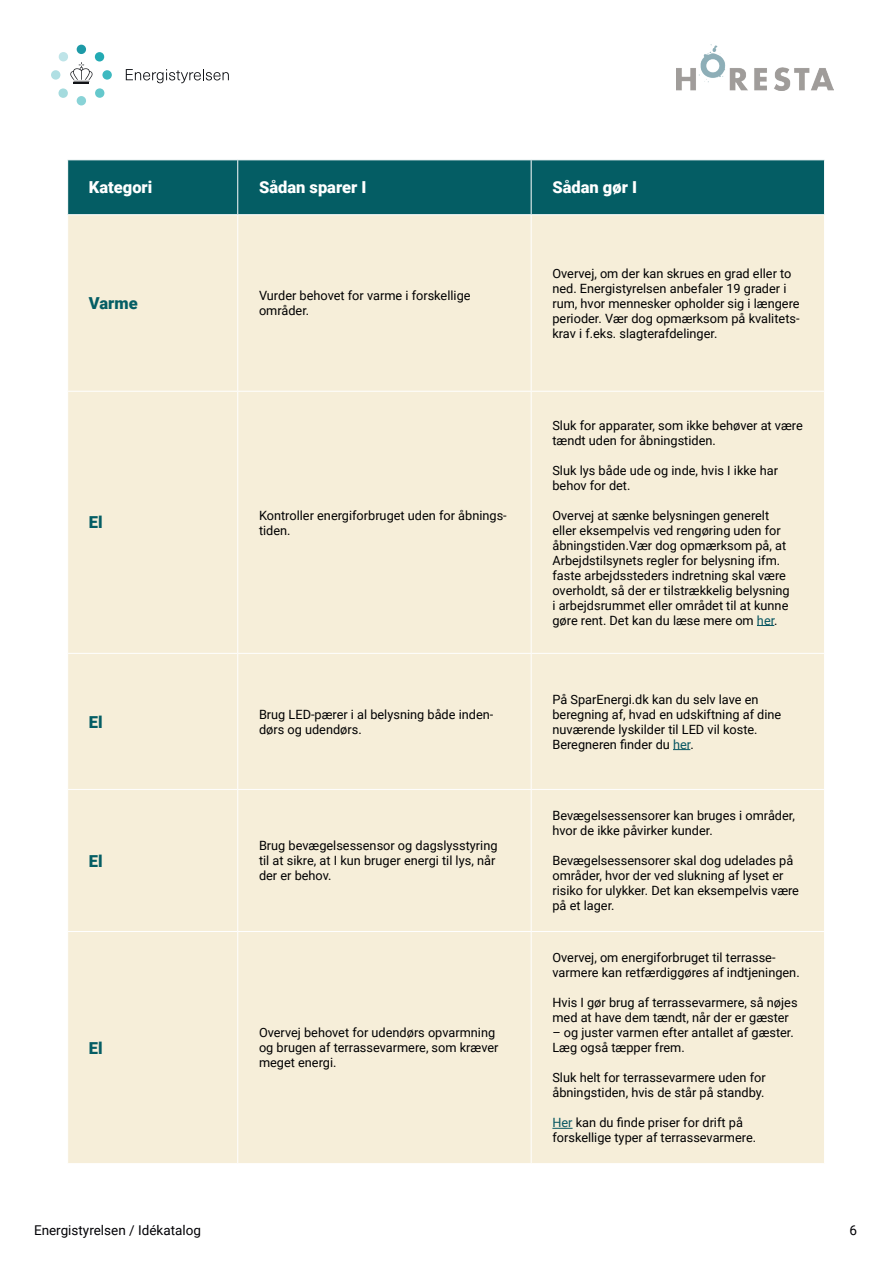
<style>
.page{position:relative;width:893px;height:1263px;background:#fff}
.page>*{position:absolute;margin:0;border:0;box-sizing:border-box;transform-origin:0 0}
.t1{font:900 16.5px "Roboto";color:#fff}
.t2{font:900 16.5px "Roboto";color:#045d64}
.t3{font:13.5px "Roboto";color:#020206}
.t4{font:12.75px/15px "Roboto";color:#000001}
.s1{color:#075661}
</style>
<div class="page">
<div style="left:77px;top:45px;width:9px;height:9px;background:#1d9aa7;border-radius:50%"></div>
<div style="left:77px;top:96px;width:9px;height:9px;background:#89d3d7;border-radius:50%"></div>
<div style="left:102px;top:70px;width:10px;height:10px;background:#3eb9c0;border-radius:50%"></div>
<div style="left:51px;top:70px;width:9px;height:10px;background:#b0dfe3;border-radius:50%"></div>
<svg style="left:58px;top:52px;width:47px;height:46px"></svg>
<svg style="left:126px;top:69px;width:103px;height:14px"></svg>
<img style="left:677px;top:45px;width:156px;height:46px">
<div style="left:68px;top:160px;width:756px;height:54px;background:#045d64"></div>
<div style="left:68px;top:215px;width:756px;height:948px;background:#f6eed9"></div>
<hr style="left:237px;top:160px;width:1px;height:54px;background:#fff">
<hr style="left:531px;top:160px;width:1px;height:54px;background:#fff">
<hr style="left:237px;top:215px;width:1px;height:176px;background:#fff">
<hr style="left:531px;top:215px;width:1px;height:176px;background:#fff">
<hr style="left:237px;top:392px;width:1px;height:261px;background:#fff">
<hr style="left:531px;top:392px;width:1px;height:261px;background:#fff">
<hr style="left:67px;top:653px;width:171px;height:1px;background:#fff">
<hr style="left:238px;top:653px;width:293px;height:1px;background:#fff">
<hr style="left:237px;top:654px;width:1px;height:135px;background:#fff">
<hr style="left:531px;top:653px;width:294px;height:1px;background:#fff">
<hr style="left:531px;top:654px;width:1px;height:135px;background:#fff">
<hr style="left:67px;top:789px;width:171px;height:1px;background:#fff">
<hr style="left:238px;top:789px;width:293px;height:1px;background:#fff">
<hr style="left:237px;top:790px;width:1px;height:141px;background:#fff">
<hr style="left:531px;top:789px;width:294px;height:1px;background:#fff">
<hr style="left:531px;top:790px;width:1px;height:141px;background:#fff">
<hr style="left:67px;top:931px;width:171px;height:1px;background:#fff">
<hr style="left:238px;top:931px;width:293px;height:1px;background:#fff">
<hr style="left:237px;top:932px;width:1px;height:231px;background:#fff">
<hr style="left:531px;top:931px;width:294px;height:1px;background:#fff">
<hr style="left:531px;top:932px;width:1px;height:231px;background:#fff">
<hr style="left:67px;top:391px;width:171px;height:1px;background:#fff">
<hr style="left:238px;top:391px;width:293px;height:1px;background:#fff">
<hr style="left:531px;top:391px;width:294px;height:1px;background:#fff">
<svg style="left:757px;top:625px;width:17px;height:1px"></svg>
<svg style="left:673px;top:749px;width:17px;height:1px"></svg>
<svg style="left:552px;top:1128px;width:21px;height:1px"></svg>
<p class="t1" style="left:89px;top:176px;width:65px">Kategori</p>
<p class="t1" style="left:259px;top:176px;width:109px">Sådan sparer I</p>
<p class="t1" style="left:552px;top:176px;width:86px">Sådan gør I</p>
<p class="t2" style="left:89px;top:292px;width:50px">Varme</p>
<p class="t4" style="left:259px;top:288px;width:213px">Vurder behovet for varme i forskellige områder.</p>
<p class="t2" style="left:89px;top:511px;width:15px">El</p>
<p class="t4" style="left:259px;top:507px;width:249px">Kontroller energiforbruget uden for åbnings&shy;tiden.</p>
<p class="t2" style="left:89px;top:710px;width:15px">El</p>
<p class="t4" style="left:259px;top:706px;width:236px">Brug LED-pærer i al belysning både inden&shy;dørs og udendørs.</p>
<p class="t2" style="left:89px;top:849px;width:15px">El</p>
<p class="t2" style="left:89px;top:1036px;width:15px">El</p>
<p class="t4" style="left:259px;top:838px;width:240px">Brug bevægelsessensor og dagslysstyring til at sikre, at I kun bruger energi til lys, når der er behov.</p>
<p class="t4" style="left:259px;top:1025px;width:241px">Overvej behovet for udendørs opvarmning og brugen af terrassevarmere, som kræver meget energi.</p>
<p class="t4" style="left:552px;top:265px;width:249px">Overvej, om der kan skrues en grad eller to ned. Energistyrelsen anbefaler 19 grader i rum, hvor mennesker opholder sig i længere perioder. Vær dog opmærksom på kvalitets&shy;krav i f.eks. slagterafdelinger.</p>
<p class="t4" style="left:552px;top:417px;width:252px">Sluk for apparater, som ikke behøver at være tændt uden for åbningstiden.</p>
<p class="t4" style="left:552px;top:462px;width:227px">Sluk lys både ude og inde, hvis I ikke har behov for det.</p>
<p class="t4" style="left:552px;top:507px;width:239px">Overvej at sænke belysningen generelt eller eksempelvis ved rengøring uden for åbningstiden.Vær dog opmærksom på, at Arbejdstilsynets regler for belysning ifm. faste arbejdssteders indretning skal være overholdt, så der er tilstrækkelig belysning i arbejdsrummet eller området til at kunne gøre rent. Det kan du læse mere om <span class="s1">her</span>.</p>
<p class="t4" style="left:552px;top:691px;width:230px">På SparEnergi.dk kan du selv lave en beregning af, hvad en udskiftning af dine nuværende lyskilder til LED vil koste.<br>Beregneren finder du <span class="s1">her</span>.</p>
<p class="t4" style="left:552px;top:808px;width:244px">Bevægelsessensorer kan bruges i områder, hvor de ikke påvirker kunder.</p>
<p class="t4" style="left:552px;top:853px;width:248px">Bevægelsessensorer skal dog udelades på områder, hvor der ved slukning af lyset er risiko for ulykker. Det kan eksempelvis være på et lager.</p>
<p class="t4" style="left:552px;top:950px;width:249px">Overvej, om energiforbruget til terrasse&shy;varmere kan retfærdiggøres af indtjeningen.</p>
<p class="t4" style="left:552px;top:995px;width:247px">Hvis I gør brug af terrassevarmere, så nøjes med at have dem tændt, når der er gæster</p>
<p class="t4" style="left:552px;top:1025px;width:243px">– og juster varmen efter antallet af gæster.<br>Læg også tæpper frem.</p>
<p class="t4" style="left:552px;top:1070px;width:215px">Sluk helt for terrassevarmere uden for åbningstiden, hvis de står på standby.</p>
<p class="t4" style="left:552px;top:1115px;width:205px"><span class="s1">Her</span> kan du finde priser for drift på forskellige typer af terrassevarmere.</p>
<p class="t3" style="left:34px;top:1220px;width:168px">Energistyrelsen / Idékatalog</p>
<p class="t3" style="left:849px;top:1220px;width:9px">6</p>
</div>
